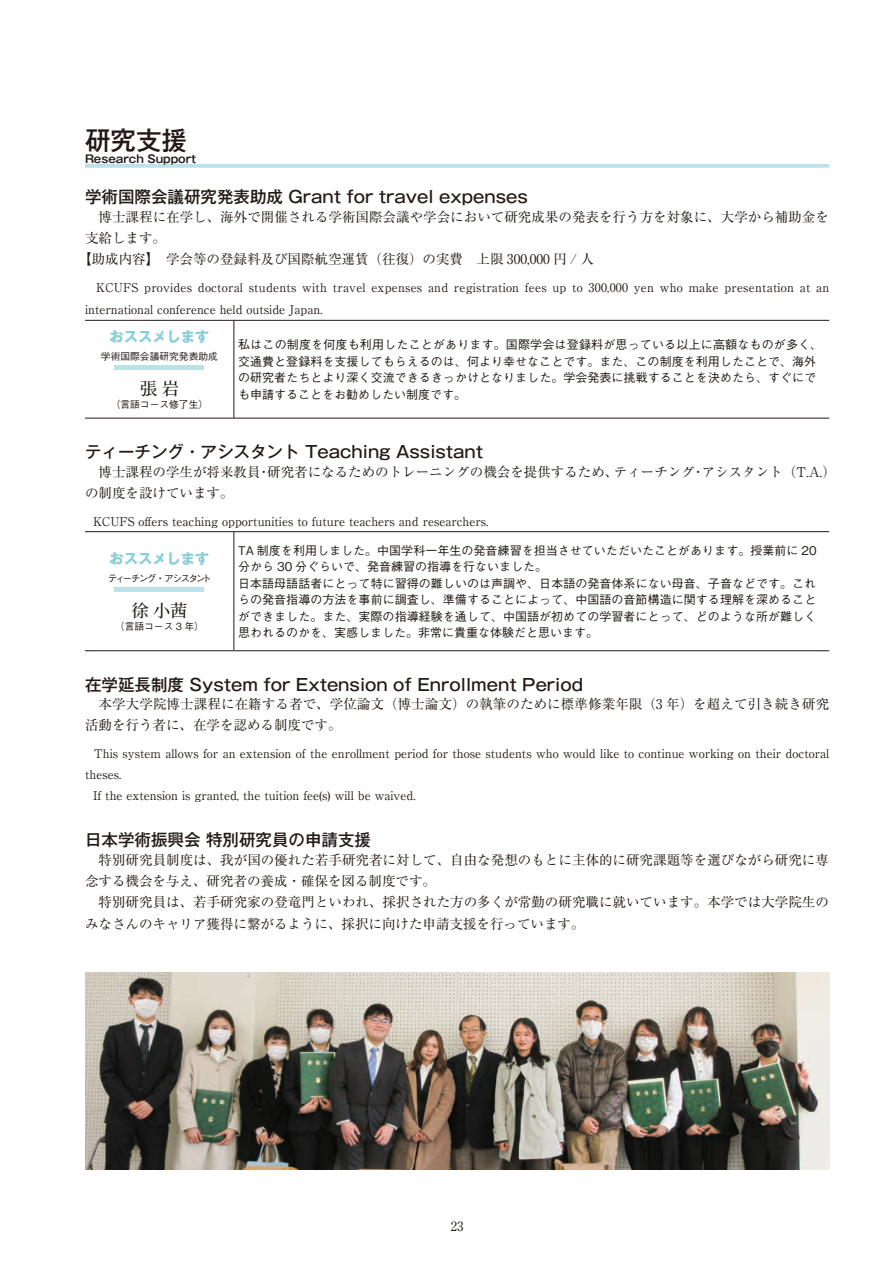
<style>
.page{position:relative;width:893px;height:1263px;background:#fff}
.page>*{position:absolute;margin:0;border:0;box-sizing:border-box;transform-origin:0 0}
.t1{font:500 25.5px "Gothic MB101 Pro";color:#231916}
.t2{font:500 17.25px "Source Han Serif TC";color:#231916}
.t3{font:500 16.5px "Gothic MB101 Pro";color:#231916}
.t4{font:700 14.25px "Gothic MB101 Pro";color:#89cfda}
.t5{font:13.5px/21px "Ryumin Pro";color:#231916}
.t6{font:12.75px "Ryumin Pro";color:#231916}
.t7{font:500 12px/16.5px "Gothic BBB Pr 5";letter-spacing:.005em;color:#231916}
.t8{font:12px "Ryumin Pro";color:#231916}
.t9{font:12px/21.8px "Ryumin Pro";letter-spacing:.02em;color:#231916}
.t10{font:700 10.95px "Gothic MB101 Pro De";color:#231916}
.t11{font:500 9.75px "Gothic BBB Pr 5";color:#231916}
.t12{font:500 9.75px "Gothic BBB Pr 5";letter-spacing:-.19em;color:#231916}
</style>
<div class="page">
<svg style="left:85px;top:164px;width:744px;height:4px;background:#bfe3ea"></svg>
<hr style="left:85px;top:320px;width:149px;height:1px;background:#231916">
<hr style="left:234px;top:320px;width:595px;height:1px;background:#231916">
<hr style="left:234px;top:321px;width:1px;height:97px;background:#231916">
<hr style="left:85px;top:418px;width:149px;height:1px;background:#231916">
<hr style="left:234px;top:418px;width:595px;height:1px;background:#231916">
<hr style="left:115px;top:365px;width:89px;height:4px;background:#bce2e9">
<hr style="left:85px;top:531px;width:149px;height:1px;background:#231916">
<hr style="left:234px;top:531px;width:595px;height:1px;background:#231916">
<hr style="left:234px;top:532px;width:1px;height:118px;background:#231916">
<hr style="left:85px;top:650px;width:149px;height:1px;background:#231916">
<hr style="left:234px;top:650px;width:595px;height:1px;background:#231916">
<hr style="left:115px;top:587px;width:89px;height:4px;background:#bce2e9">
<img style="left:85px;top:973px;width:744px;height:196px">
<h1 class="t1" style="left:85px;top:119px;width:103px">研究支援</h1>
<p class="t10" style="left:85px;top:149px;width:113px">Research Support</p>
<p class="t3" style="left:85px;top:183px;width:444px">学術国際会議研究発表助成 Grant for travel expenses</p>
<p class="t5" style="left:85px;top:205px;width:745px">　博士課程に在学し、海外で開催される学術国際会議や学会において研究成果の発表を行う方を対象に、大学から補助金を</p>
<p class="t5" style="left:85px;top:226px;width:82px">支給します。</p>
<p class="t5" style="left:78px;top:247px;width:517px">【助成内容】　学会等の登録料及び国際航空運賃（往復）の実費　上限 300,000 円 / 人</p>
<p class="t9" style="left:85px;top:276px;width:746px;text-indent:11px">KCUFS provides doctoral students with travel expenses and registration fees up to 300,000 yen who make presentation at an international conference held outside Japan.</p>
<p class="t4" style="left:110px;top:325px;width:101px">おススメします</p>
<p class="t11" style="left:101px;top:348px;width:118px">学術国際会議研究発表助成</p>
<p class="t2" style="left:140px;top:379px;width:40px">張 岩</p>
<p class="t11" style="left:111px;top:396px;width:99px">（言語コース修了生）</p>
<p class="t7" style="left:238px;top:335px;width:586px">私はこの制度を何度も利用したことがあります。国際学会は登録料が思っている以上に高額なものが多く、交通費と登録料を支援してもらえるのは、何より幸せなことです。また、この制度を利用したことで、海外の研究者たちとより深く交流できるきっかけとなりました。学会発表に挑戦することを決めたら、すぐにでも申請することをお勧めしたい制度です。</p>
<p class="t3" style="left:85px;top:438px;width:400px">ティーチング・アシスタント Teaching Assistant</p>
<p class="t5" style="left:85px;top:460px;width:752px">　博士課程の学生が将来教員・研究者になるためのトレーニングの機会を提供するため、ティーチング・アシスタント（T.A.）の制度を設けています。</p>
<p class="t8" style="left:93px;top:512px;width:397px">KCUFS offers teaching opportunities to future teachers and researchers.</p>
<p class="t4" style="left:110px;top:546px;width:101px">おススメします</p>
<p class="t12" style="left:108px;top:570px;width:105px">ティーチング・アシスタント</p>
<p class="t2" style="left:131px;top:601px;width:58px">徐 小茜</p>
<p class="t11" style="left:115px;top:618px;width:91px">（言語コース 3 年）</p>
<p class="t7" style="left:238px;top:541px;width:580px">TA 制度を利用しました。中国学科一年生の発音練習を担当させていただいたことがあります。授業前に 20分から 30 分ぐらいで、発音練習の指導を行ないました。<br>日本語母語話者にとって特に習得の難しいのは声調や、日本語の発音体系にない母音、子音などです。これらの発音指導の方法を事前に調査し、準備することによって、中国語の音節構造に関する理解を深めることができました。また、実際の指導経験を通して、中国語が初めての学習者にとって、どのような所が難しく思われるのかを、実感しました。非常に貴重な体験だと思います。</p>
<p class="t3" style="left:85px;top:671px;width:499px">在学延長制度 System for Extension of Enrollment Period</p>
<p class="t5" style="left:85px;top:693px;width:746px">　本学大学院博士課程に在籍する者で、学位論文（博士論文）の執筆のために標準修業年限（3 年）を超えて引き続き研究活動を行う者に、在学を認める制度です。</p>
<p class="t8" style="left:94px;top:744px;width:737px">This system allows for an extension of the enrollment period for those students who would like to continue working on their doctoral</p>
<p class="t8" style="left:85px;top:765px;width:38px">theses.</p>
<p class="t8" style="left:93px;top:786px;width:324px">If the extension is granted, the tuition fee(s) will be waived.</p>
<p class="t3" style="left:85px;top:826px;width:287px">日本学術振興会 特別研究員の申請支援</p>
<p class="t5" style="left:85px;top:848px;width:745px">　特別研究員制度は、我が国の優れた若手研究者に対して、自由な発想のもとに主体的に研究課題等を選びながら研究に専念する機会を与え、研究者の養成・確保を図る制度です。<br>　特別研究員は、若手研究家の登竜門といわれ、採択された方の多くが常勤の研究職に就いています。本学では大学院生の</p>
<p class="t5" style="left:85px;top:913px;width:501px">みなさんのキャリア獲得に繋がるように、採択に向けた申請支援を行っています。</p>
<p class="t6" style="left:451px;top:1216px;width:14px">23</p>
</div>
